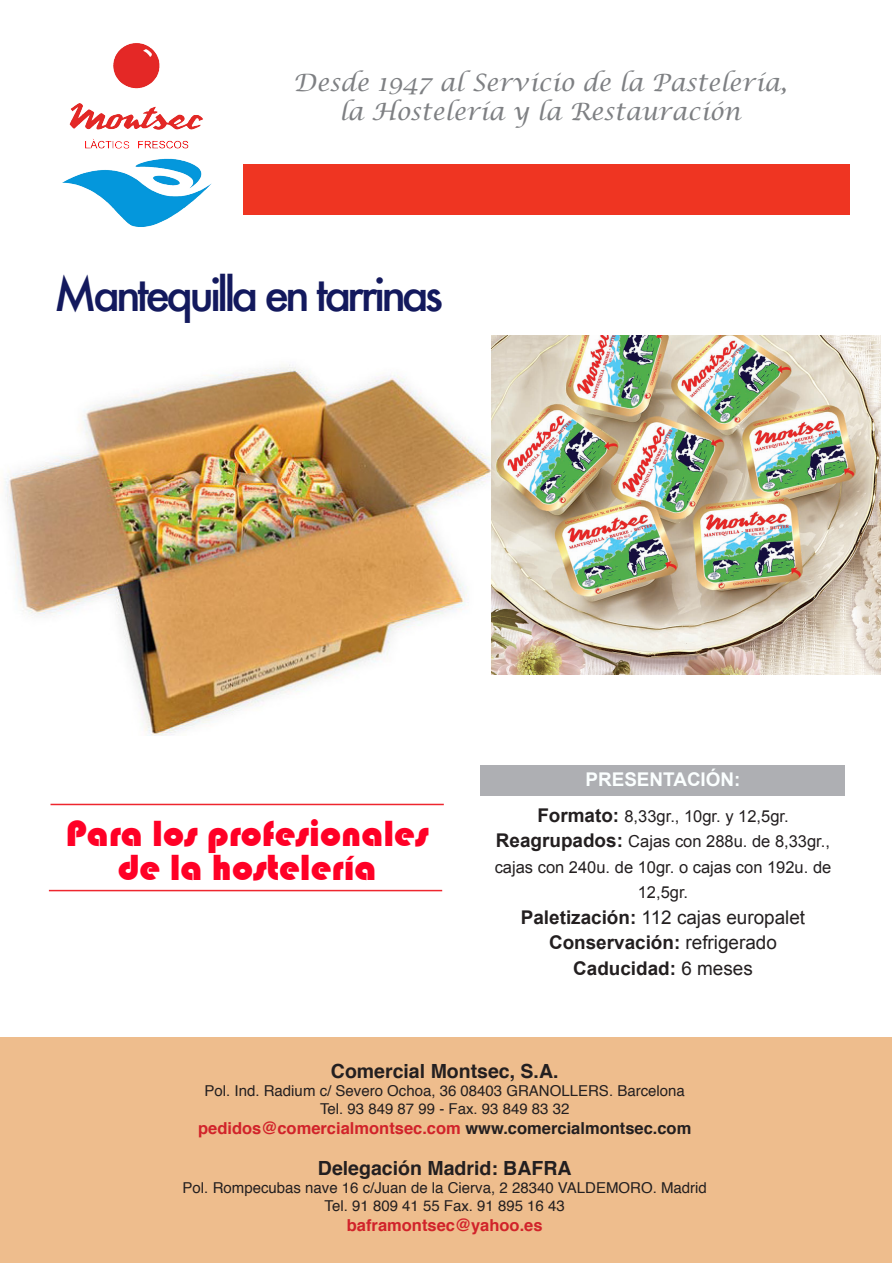
<style>
.page{position:relative;width:893px;height:1263px;background:#fff}
.page>*{position:absolute;margin:0;border:0;box-sizing:border-box;transform-origin:0 0}
.t1{font:500 45px "Futura";letter-spacing:-.09em;color:#13195d}
.t2{font:37.5px/34.5px "Bauhaus 93";color:#ff0026;text-align:center}
.t3{font:italic 24px "Lucida Calligraphy";color:#7e8083}
.t4{font:700 19.5px "Helvetica";color:#231f20}
.t5{font:700 18.9px "Arial";color:#231f20}
.t6{font:18.9px "Arial";color:#231f20}
.t7{font:700 18.9px "Arial";color:#fbffff}
.t8{font:16.5px/25.5px "Arial";color:#231f20;text-align:center}
.t9{font:700 16.5px "Helvetica";color:#d1232a}
.t10{font:15px "Helvetica";color:#231f20}
.s1{font-weight:700;font-size:18.9px}
.s2{font-weight:700}
.s3{font-weight:400}
.s4{color:#231f20}
</style>
<div class="page">
<div style="left:0;top:1037px;width:891px;height:226px;background:#eebd8d"></div>
<div style="left:481px;top:765px;width:364px;height:30px;background:#aeafb3"></div>
<img style="left:62px;top:43px;width:149px;height:184px">
<div style="left:243px;top:164px;width:607px;height:51px;background:#ef3522"></div>
<hr style="left:51px;top:804px;width:393px;height:1px;background:#ee262e">
<hr style="left:49px;top:890px;width:393px;height:1px;background:#ee262e">
<img style="left:4px;top:365px;width:522px;height:371px">
<img style="left:491px;top:336px;width:389px;height:338px">
<p class="t3" style="left:293px;top:68px;width:495px">Desde 1947 al Servicio de la Pastelería,</p>
<p class="t3" style="left:339px;top:96px;width:403px">la Hostelería y la Restauración</p>
<p class="t1" style="left:54px;top:263px;width:391px">Mantequilla en tarrinas</p>
<p class="t2" style="left:66px;top:816px;width:365px">Para los profesionales de la hostelería</p>
<p class="t7" style="left:585px;top:766px;width:157px">PRESENTACIÓN:</p>
<p class="t8" style="left:537px;top:803px;width:253px"><span class="s1">Formato:</span> 8,33gr., 10gr. y 12,5gr.</p>
<p class="t8" style="left:495px;top:829px;width:338px"><span class="s1">Reagrupados:</span> Cajas con 288u. de 8,33gr., cajas con 240u. de 10gr. o cajas con 192u. de<br>12,5gr.</p>
<p class="t6" style="left:521px;top:905px;width:286px"><span class="s2">Paletización:</span> 112 cajas europalet</p>
<p class="t5" style="left:549px;top:930px;width:229px">Conservación: <span class="s3">refrigerado</span></p>
<p class="t5" style="left:573px;top:955px;width:181px">Caducidad: <span class="s3">6 meses</span></p>
<p class="t4" style="left:331px;top:1055px;width:229px">Comercial Montsec, S.A.</p>
<p class="t10" style="left:205px;top:1079px;width:482px">Pol. Ind. Radium c/ Severo Ochoa, 36 08403 GRANOLLERS. Barcelona</p>
<p class="t10" style="left:320px;top:1097px;width:251px">Tel. 93 849 87 99 - Fax. 93 849 83 32</p>
<p class="t9" style="left:198px;top:1115px;width:495px">pedidos@comercialmontsec.com <span class="s4">www.comercialmontsec.com</span></p>
<p class="t4" style="left:318px;top:1153px;width:255px">Delegación Madrid: BAFRA</p>
<p class="t10" style="left:183px;top:1176px;width:526px">Pol. Rompecubas nave 16 c/Juan de la Cierva, 2 28340 VALDEMORO. Madrid</p>
<p class="t10" style="left:325px;top:1194px;width:242px">Tel. 91 809 41 55 Fax. 91 895 16 43</p>
<p class="t9" style="left:347px;top:1212px;width:197px">baframontsec@yahoo.es</p>
</div>
